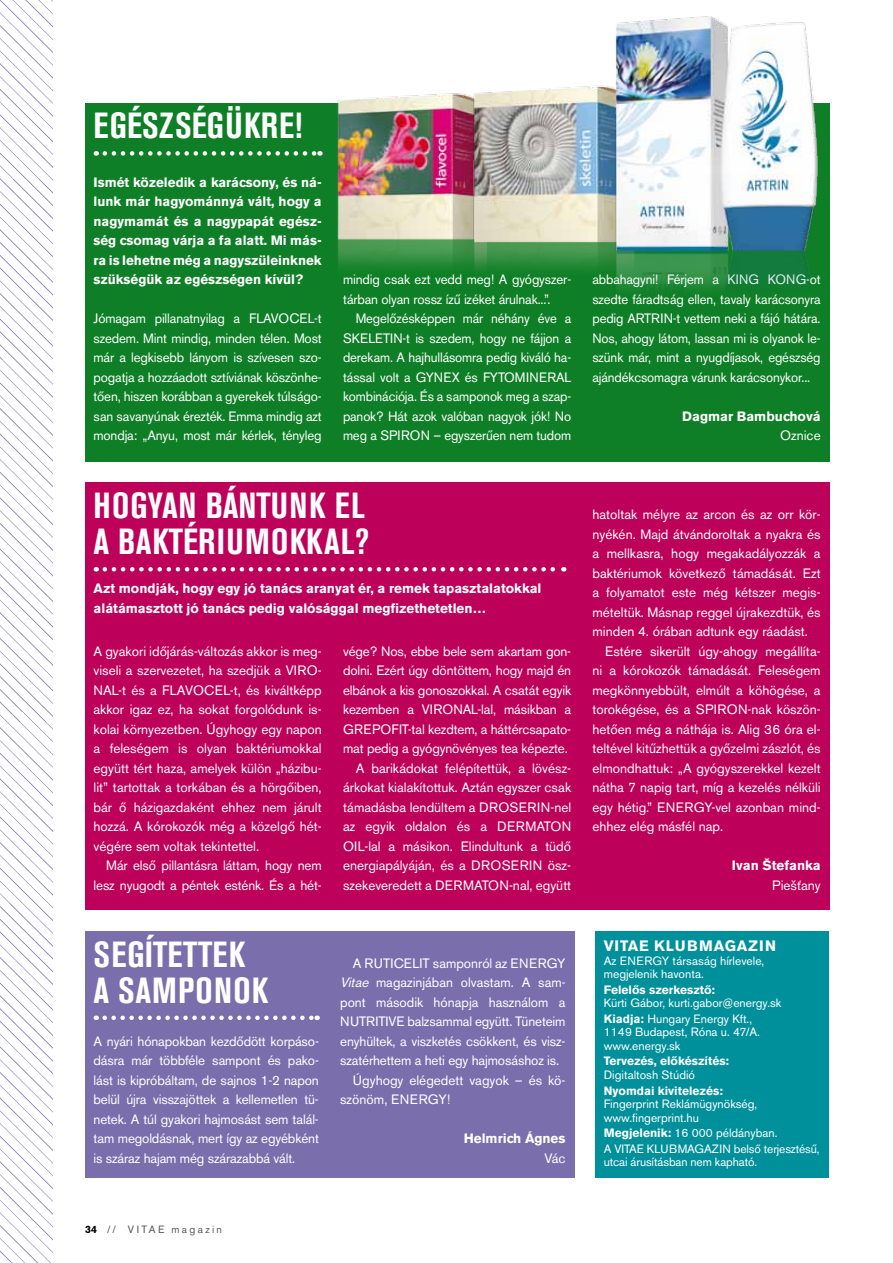
<style>
.page{position:relative;width:893px;height:1263px;background:#fff}
.page>*{position:absolute;margin:0;border:0;box-sizing:border-box;transform-origin:0 0}
.t1{font:700 condensed 36px/36px "Akzidenz Grotesk BE";letter-spacing:.02em;color:#fff}
.t2{font:700 15px "Akzidenz Grotesk BECE";letter-spacing:.05em;color:#fff}
.t3{font:13.5px/19.5px "Akzidenz Grotesk BECE";letter-spacing:-.01em;color:#fff;text-align:justify}
.t4{font:700 13.5px/19.5px "Akzidenz Grotesk BECE";color:#fff;text-align:justify}
.t5{font:12px/13.5px "Akzidenz Grotesk BECE";color:#fff}
.t6{font:700 12px "Akzidenz Grotesk BECE";color:#fff}
.t7{font:10.5px "Akzidenz Grotesk BECE";color:#58585a}
.s1{font-style:italic}
.s2{font-weight:700}
.s3{font-weight:700;color:#000}
</style>
<div class="page">
<img style="left:0;top:0;width:52px;height:1263px">
<div style="left:85px;top:103px;width:744px;height:358px;background:#0e7f26"></div>
<svg style="left:105px;top:151px;width:201px;height:5px"></svg>
<div style="left:85px;top:483px;width:744px;height:427px;background:#bd015a"></div>
<svg style="left:105px;top:567px;width:459px;height:4px"></svg>
<img style="left:306px;top:94px;width:134px;height:175px">
<img style="left:440px;top:87px;width:137px;height:184px">
<img style="left:577px;top:16px;width:253px;height:286px">
<div style="left:85px;top:931px;width:489px;height:247px;background:#7a6fac"></div>
<svg style="left:105px;top:1015px;width:213px;height:5px"></svg>
<div style="left:595px;top:931px;width:234px;height:247px;background:#00909b"></div>
<h1 class="t1" style="left:94px;top:108px;width:17px">EGÉSZSÉG</h1>
<h1 class="t1" style="left:225px;top:108px;width:79px">ÜKRE!</h1>
<p class="t4" style="left:94px;top:173px;width:230px">Ismét közeledik a karácsony, és ná&shy;lunk már hagyománnyá vált, hogy a nagymamát és a nagypapát egész&shy;ség csomag várja a fa alatt. Mi más&shy;ra is lehetne még a nagyszüleinknek szükségük az egészségen kívül?</p>
<p class="t3" style="left:94px;top:309px;width:188px">Jómagam pillanatnyilag a FLAVOCEL</p>
<p class="t3" style="left:94px;top:309px;width:230px;text-indent:221px">-t szedem. Mint mindig, minden télen. Most már a legkisebb lányom is szívesen szo&shy;pogatja a hozzáadott sztíviának köszönhe&shy;tően, hiszen korábban a gyerekek túlságo&shy;san savanyúnak érezték. Emma mindig azt mondja: „Anyu, most már kérlek, tényleg</p>
<p class="t3" style="left:343px;top:270px;width:230px">mindig csak ezt vedd meg! A gyógyszer&shy;tárban olyan rossz ízű izéket árulnak...”.</p>
<p class="t3" style="left:356px;top:309px;width:217px">Megelőzésképpen már néhány éve a</p>
<p class="t3" style="left:343px;top:329px;width:9px">SKELETIN</p>
<p class="t3" style="left:343px;top:329px;width:230px;text-indent:60px">-t is szedem, hogy ne fájjon a derekam. A hajhullásomra pedig kiváló ha&shy;tással volt a GYNE</p>
<p class="t3" style="left:452px;top:368px;width:48px">X és FYTOMINER</p>
<p class="t3" style="left:343px;top:368px;width:230px;text-indent:213px">AL kombinációja. És a samponok meg a szap&shy;panok? Hát azok valóban nagyok jók! N o meg a SPIRON</p>
<p class="t3" style="left:433px;top:426px;width:139px">– egyszerűen nem tudom</p>
<h1 class="t1" style="left:94px;top:488px;width:18px">HOGYAN</h1>
<h1 class="t1" style="left:206px;top:488px;width:18px">BÁNTUNK</h1>
<h1 class="t1" style="left:335px;top:488px;width:16px">EL</h1>
<h1 class="t1" style="left:94px;top:524px;width:43px">A BAKTÉRIUMOKKAL</h1>
<h1 class="t1" style="left:354px;top:524px;width:17px">?</h1>
<p class="t4" style="left:94px;top:579px;width:449px">Azt mondják, hogy egy jó tanács aranyat ér, a remek tapasztalatokkal alátámasztott jó tanács pedig valósággal megfizethetetlen…</p>
<p class="t3" style="left:94px;top:641px;width:230px">A gyakori időjárás-változás akkor is meg&shy;viseli a szervezetet, ha szedjük a VIRO</p>
<p class="t3" style="left:318px;top:661px;width:5px">-</p>
<p class="t3" style="left:94px;top:680px;width:102px">NAL-t és a FLAVOCEL</p>
<p class="t3" style="left:94px;top:680px;width:230px;text-indent:136px">-t, és kiváltképp akkor igaz ez, ha sokat forgolódunk is&shy;kolai környezetben. Úgyhogy egy napon a feleségem is olyan baktériumokkal együtt tért haza, amelyek külön „házibu&shy;lit” tartottak a torkában és a hörgőiben, bár ő házigazdaként ehhez nem járult hozzá. A kórokozók még a közelgő hét&shy;végére sem voltak tekintettel.</p>
<p class="t3" style="left:94px;top:856px;width:230px;text-align:right">Már első pillantásra láttam, hogy nem lesz nyugodt a péntek esténk. És a hét-</p>
<h1 class="t1" style="left:94px;top:937px;width:176px">Segítettek a samponok</h1>
<p class="t3" style="left:94px;top:1031px;width:227px">A nyári hónapokban kezdődött korpáso&shy;dásra már többféle sampont és pako&shy;lást is kipróbáltam, de sajnos 1-2 napon belül újra visszajöttek a kellemetlen tü&shy;netek. A túl gyakori hajmosást sem talál&shy;tam megoldásnak, mert így az egyébként is száraz hajam még szárazabbá vált.</p>
<p class="t3" style="left:343px;top:641px;width:230px">vége? Nos, ebbe bele sem akartam gon&shy;dolni. Ezért úgy döntöttem, hogy majd én elbánok a kis gonoszokkal. A csatát egyik kezemben a VIRON</p>
<p class="t3" style="left:463px;top:700px;width:110px">AL-lal, másikban a</p>
<p class="t3" style="left:343px;top:719px;width:11px">GREPO</p>
<p class="t3" style="left:392px;top:719px;width:181px">FIT-tal kezdtem, a háttércsapato-</p>
<p class="t3" style="left:343px;top:739px;width:226px">mat pedig a gyógynövényes tea képezte.</p>
<p class="t3" style="left:356px;top:758px;width:217px">A barikádokat felépítettük, a lövész-</p>
<p class="t3" style="left:343px;top:778px;width:230px">árkokat kialakítottuk. Aztán egyszer csak</p>
<p class="t3" style="left:343px;top:797px;width:146px">támadásba lendültem a DROSERIN</p>
<p class="t3" style="left:550px;top:797px;width:22px">-nel</p>
<p class="t3" style="left:343px;top:817px;width:165px">az egyik oldalon és a DERM</p>
<p class="t3" style="left:343px;top:817px;width:230px;text-align:left;text-indent:193px">ATON<br>OIL-lal a másikon. Elindultunk a tüdő energiapályáján, és a DROSERIN</p>
<p class="t3" style="left:548px;top:856px;width:25px">ös -</p>
<p class="t3" style="left:343px;top:875px;width:103px">szekeveredett a DERM</p>
<p class="t3" style="left:474px;top:875px;width:18px">ATON</p>
<p class="t3" style="left:509px;top:875px;width:64px">-nal, együtt</p>
<p class="t3" style="left:353px;top:953px;width:214px">A Ruticelit samponról az Energy</p>
<p class="t3" style="left:340px;top:973px;width:227px"><span class="s1">Vitae</span> magazinjában olvastam. A sam-</p>
<p class="t3" style="left:340px;top:992px;width:227px">pont második hónapja használom a</p>
<p class="t3" style="left:340px;top:1012px;width:227px">N utritive balzsammal együtt. Tüneteim</p>
<p class="t3" style="left:340px;top:1031px;width:227px">enyhültek, a viszketés csökkent, és vis -</p>
<p class="t3" style="left:340px;top:1051px;width:221px">szatérhettem a heti egy hajmosáshoz is.</p>
<p class="t3" style="left:353px;top:1070px;width:214px">Úgyhogy elégedett vagyok – és kö-</p>
<p class="t3" style="left:340px;top:1090px;width:112px">szönöm, Energy!</p>
<p class="t4" style="left:464px;top:1129px;width:103px">Helmrich Ágnes</p>
<p class="t3" style="left:544px;top:1148px;width:23px">Vác</p>
<p class="t3" style="left:592px;top:270px;width:144px">abbahagyni! Férjem a KING</p>
<p class="t3" style="left:768px;top:270px;width:11px">KONG</p>
<p class="t3" style="left:592px;top:270px;width:230px;text-indent:214px">-ot szedte fáradtság ellen, tavaly karácsonyra pedig ARTRIN</p>
<p class="t3" style="left:592px;top:309px;width:230px;text-indent:80px">-t vettem neki a fájó hátára.<br>N os, ahogy látom, lassan mi is olyanok le&shy;szünk már, mint a nyugdíjasok, egészség ajándékcsomagra várunk karácsonykor...</p>
<p class="t4" style="left:682px;top:407px;width:140px">Dagmar Bambuchová</p>
<p class="t3" style="left:780px;top:426px;width:42px">Oznice</p>
<p class="t3" style="left:592px;top:505px;width:230px">hatoltak mélyre az arcon és az orr kör-</p>
<p class="t3" style="left:592px;top:524px;width:230px">nyékén. Majd átvándoroltak a nyakra és</p>
<p class="t3" style="left:592px;top:544px;width:230px">a mellkasra, hogy megakadályozzák a</p>
<p class="t3" style="left:592px;top:563px;width:230px">baktériumok következő támadását. Ezt</p>
<p class="t3" style="left:592px;top:583px;width:230px">a folyamatot este még kétszer megis-</p>
<p class="t3" style="left:592px;top:602px;width:230px">mételtük. Másnap reggel újrakezdtük, és</p>
<p class="t3" style="left:592px;top:622px;width:217px">minden 4. órában adtunk egy ráadást.</p>
<p class="t3" style="left:605px;top:641px;width:217px">Estére sikerült úgy-ahogy megállíta-</p>
<p class="t3" style="left:592px;top:661px;width:230px">ni a kórokozók támadását. Feleségem</p>
<p class="t3" style="left:592px;top:680px;width:230px">megkönnyebbült, elmúlt a köhögése, a</p>
<p class="t3" style="left:592px;top:700px;width:113px">torokégése, és a SPIRON</p>
<p class="t3" style="left:592px;top:700px;width:230px;text-indent:155px">-nak köszön&shy;hetően még a náthája is. Alig 36 óra el&shy;teltével kitűzhettük a győzelmi zászlót, és elmondhattuk: „A gyógyszerekkel kezelt nátha 7 napig tart, míg a kezelés nélküli egy hétig.” ENERGY</p>
<p class="t3" style="left:592px;top:797px;width:230px;text-indent:119px">-vel azonban mind&shy;ehhez elég másfél nap.</p>
<p class="t4" style="left:732px;top:856px;width:90px">Ivan Štefanka</p>
<p class="t3" style="left:772px;top:875px;width:50px">Piešťany</p>
<p class="t2" style="left:604px;top:937px;width:174px">VITAE KLUB MAGAZIN</p>
<p class="t5" style="left:604px;top:954px;width:26px">Az ENERGY</p>
<p class="t5" style="left:604px;top:954px;width:162px;text-indent:69px">társaság hírlevele, megjelenik havonta.</p>
<p class="t6" style="left:604px;top:983px;width:113px">Felelős szerkesztő:</p>
<p class="t5" style="left:604px;top:995px;width:179px;line-height:15.6px">Kürti Gábor, kurti.gabor@energy.sk<br><span class="s2">Kiadja:</span> H ungary Energy Kft.,</p>
<p class="t5" style="left:604px;top:1025px;width:158px">1149 Budapest, Róna u. 47/A. www.energy.sk</p>
<p class="t6" style="left:604px;top:1054px;width:127px">Tervezés, előkészítés:</p>
<p class="t5" style="left:604px;top:1068px;width:93px">Digitaltosh Stúdió</p>
<p class="t6" style="left:604px;top:1083px;width:121px">Nyomdai kivitelezés:</p>
<p class="t5" style="left:604px;top:1097px;width:155px">Fingerprint Reklámügynökség, www.fingerprint.hu</p>
<p class="t5" style="left:604px;top:1125px;width:175px;line-height:15.6px"><span class="s2">Megjelenik:</span> 16 000 példányban.<br>A VITAEKLUBM</p>
<p class="t5" style="left:687px;top:1142px;width:32px">AGAZIN</p>
<p class="t5" style="left:604px;top:1142px;width:217px;text-indent:130px">belső terjesztésű, utcai árusításban nem kapható.</p>
<p class="t7" style="left:85px;top:1223px;width:51px"><span class="s3">34</span> // VIT</p>
<p class="t7" style="left:149px;top:1223px;width:75px">AE magazin</p>
</div>
